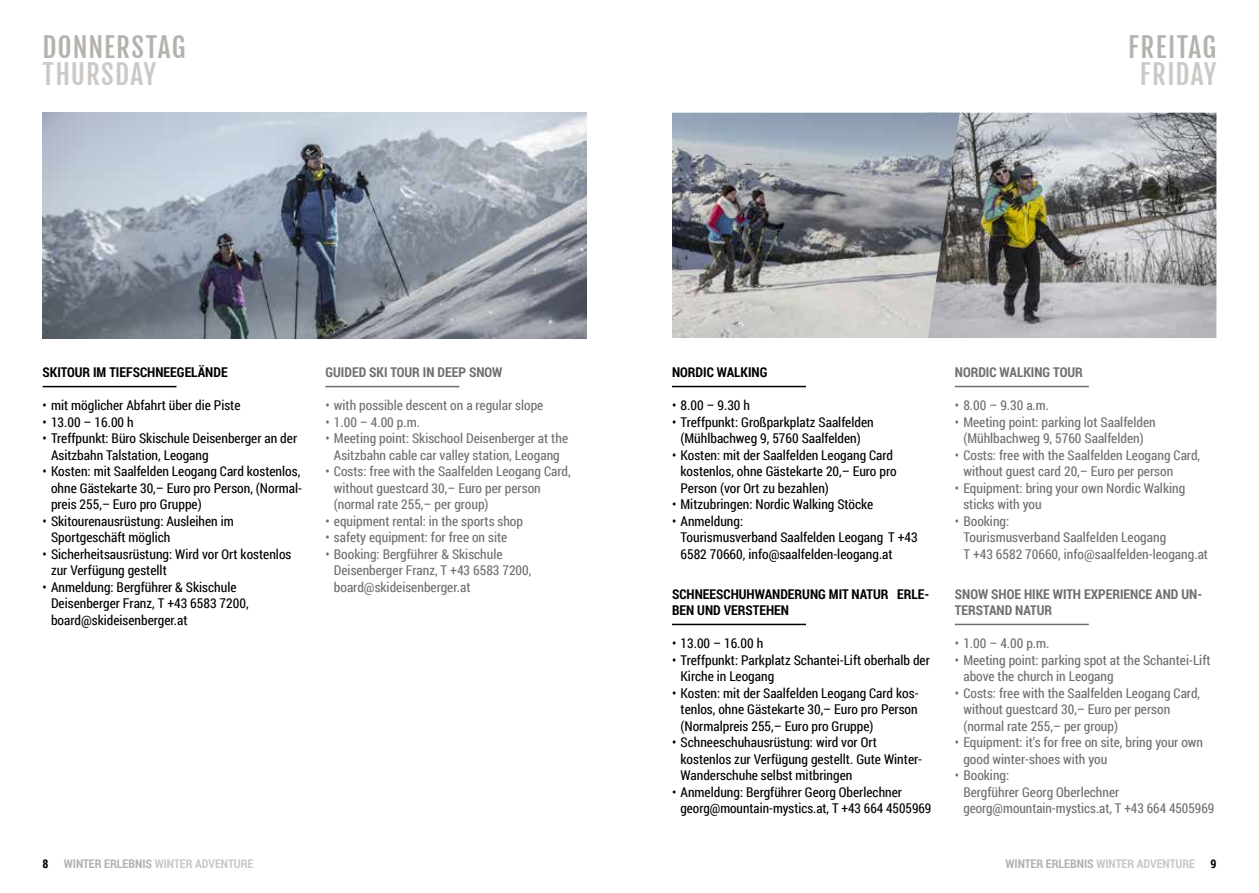
<style>
.page{position:relative;width:1259px;height:893px;background:#fff}
.page>*{position:absolute;margin:0;border:0;box-sizing:border-box;transform-origin:0 0}
.t1{font:27px "Fjalla One";letter-spacing:.05em;color:#b5b2ae}
.t2{font:27px "Fjalla One";letter-spacing:.045em;color:#cbc8c5}
.t3{font:13.5px/16.5px "Roboto Condensed";color:#000}
.t4{font:13.5px/16.5px "Roboto Condensed";color:#706f6f}
.t5{font:700 13.5px/16.5px "Roboto Condensed";color:#000}
.t6{font:700 13.5px/16.5px "Roboto Condensed";color:#706f6f}
.t7{font:700 12px "Roboto Condensed";color:#cbc8c5}
.t8{font:700 12px "Roboto Condensed";color:#000}
.s1{color:#b5b2ae}
</style>
<div class="page">
<img style="left:959px;top:113px;width:257px;height:225px">
<img style="left:672px;top:113px;width:287px;height:225px">
<hr style="left:672px;top:624px;width:134px;height:1px;background:#000">
<hr style="left:955px;top:624px;width:134px;height:1px;background:#706f6f">
<hr style="left:43px;top:386px;width:133px;height:1px;background:#000">
<hr style="left:672px;top:386px;width:134px;height:1px;background:#000">
<hr style="left:325px;top:386px;width:134px;height:1px;background:#706f6f">
<hr style="left:955px;top:386px;width:134px;height:1px;background:#706f6f">
<img style="left:43px;top:113px;width:544px;height:225px">
<h1 class="t1" style="left:43px;top:31px;width:144px">DONNERSTAG</h1>
<h1 class="t2" style="left:43px;top:58px;width:115px">THURSDAY</h1>
<h1 class="t1" style="left:1128px;top:31px;width:90px">FREITAG</h1>
<h1 class="t2" style="left:1139px;top:58px;width:78px">FRIDAY</h1>
<p class="t5" style="left:43px;top:364px;width:187px">SKITOUR IM TIEFSCHNEEGELÄNDE</p>
<p class="t3" style="left:43px;top:397px;width:200px">• mit möglicher Abfahrt über die Piste</p>
<p class="t3" style="left:43px;top:413px;width:93px">• 13.00 – 16.00 h</p>
<p class="t3" style="left:51px;top:430px;width:248px;text-indent:-9px">• Treffpunkt: Büro Skischule Deisenberger an der<br>Asitzbahn Talstation, Leogang</p>
<p class="t3" style="left:51px;top:463px;width:253px;text-indent:-9px">• Kosten: mit Saalfelden Leogang Card kostenlos, ohne Gästekarte 30,– Euro pro Person, (Normal&shy;preis 255,– Euro pro Gruppe)</p>
<p class="t3" style="left:51px;top:512px;width:184px;text-indent:-9px">• Skitourenausrüstung: Ausleihen im<br>Sportgeschäft möglich</p>
<p class="t3" style="left:51px;top:545px;width:242px;text-indent:-9px">• Sicherheitsausrüstung: Wird vor Ort kostenlos zur Verfügung gestellt</p>
<p class="t3" style="left:51px;top:578px;width:199px;text-indent:-9px">• Anmeldung: Bergführer &amp; Skischule<br>Deisenberger Franz, T +43 6583 7200, board@skideisenberger.at</p>
<p class="t6" style="left:325px;top:364px;width:179px">GUIDED SKI TOUR IN DEEP SNOW</p>
<p class="t4" style="left:325px;top:397px;width:220px">• with possible descent on a regular slope</p>
<p class="t4" style="left:325px;top:413px;width:96px">• 1.00 – 4.00 p.m.</p>
<p class="t4" style="left:325px;top:430px;width:244px;text-align:center">• Meeting point: Skischool Deisenberger at the<br>Asitzbahn cable car valley station, Leogang</p>
<p class="t4" style="left:334px;top:463px;width:238px;text-indent:-9px">• Costs: free with the Saalfelden Leogang Card, without guestcard 30,– Euro per person (normal rate 255,– per group)</p>
<p class="t4" style="left:325px;top:512px;width:199px">• equipment rental: in the sports shop</p>
<p class="t4" style="left:325px;top:529px;width:183px">• safety equipment: for free on site</p>
<p class="t4" style="left:334px;top:545px;width:199px;text-indent:-9px">• Booking: Bergführer &amp; Skischule<br>Deisenberger Franz, T +43 6583 7200, board@skideisenberger.at</p>
<p class="t5" style="left:672px;top:364px;width:97px">NORDIC WALKING</p>
<p class="t3" style="left:672px;top:397px;width:80px">• 8.00 – 9.30 h</p>
<p class="t3" style="left:672px;top:413px;width:203px;text-align:center">• Treffpunkt: Großparkplatz Saalfelden (Mühlbachweg 9, 5760 Saalfelden)</p>
<p class="t3" style="left:680px;top:446px;width:218px;text-indent:-9px">• Kosten: mit der Saalfelden Leogang Card kostenlos, ohne Gästekarte 20,– Euro pro<br>Person (vor Ort zu bezahlen)</p>
<p class="t3" style="left:672px;top:496px;width:203px">• Mitzubringen: Nordic Walking Stöcke</p>
<p class="t3" style="left:680px;top:512px;width:239px;text-indent:-9px">• Anmeldung:<br>Tourismusverband Saalfelden Leogang T +43<br>6582 70660, info@saalfelden-leogang.at</p>
<p class="t5" style="left:672px;top:585px;width:259px">SCHNEESCHUHWANDERUNG MIT NATUR ERLE-<br>BEN UND VERSTEHEN</p>
<p class="t3" style="left:672px;top:635px;width:93px">• 13.00 – 16.00 h</p>
<p class="t3" style="left:680px;top:651px;width:251px;text-indent:-9px">• Treffpunkt: Parkplatz Schantei-Lift oberhalb der<br>Kirche in Leogang</p>
<p class="t3" style="left:680px;top:684px;width:240px;text-align:justify;text-indent:-9px">• Kosten: mit der Saalfelden Leogang Card kos&shy;tenlos, ohne Gästekarte 30,– Euro pro Person (Normalpreis 255,– Euro pro Gruppe)</p>
<p class="t3" style="left:680px;top:734px;width:243px;text-indent:-9px">• Schneeschuhausrüstung: wird vor Ort kostenlos zur Verfügung gestellt. Gute Winter-<br>Wanderschuhe selbst mitbringen</p>
<p class="t3" style="left:680px;top:783px;width:252px;text-indent:-9px">• Anmeldung: Bergführer Georg Oberlechner georg@mountain-mystics.at, T +43 664 4505969</p>
<p class="t6" style="left:955px;top:364px;width:129px">NORDIC WALKING TOUR</p>
<p class="t4" style="left:955px;top:397px;width:96px">• 8.00 – 9.30 a.m.</p>
<p class="t4" style="left:955px;top:413px;width:202px;text-align:center">• Meeting point: parking lot Saalfelden (Mühlbachweg 9, 5760 Saalfelden)</p>
<p class="t4" style="left:963px;top:446px;width:238px;text-indent:-9px">• Costs: free with the Saalfelden Leogang Card, without guest card 20,– Euro per person</p>
<p class="t4" style="left:963px;top:479px;width:223px;text-indent:-9px">• Equipment: bring your own Nordic Walking sticks with you</p>
<p class="t4" style="left:963px;top:512px;width:246px;text-indent:-9px">• Booking:<br>Tourismusverband Saalfelden Leogang<br>T +43 6582 70660, info@saalfelden-leogang.at</p>
<p class="t6" style="left:955px;top:585px;width:249px">SNOW SHOE HIKE WITH EXPERIENCE AND UN-<br>TERSTAND NATUR</p>
<p class="t4" style="left:955px;top:635px;width:96px">• 1.00 – 4.00 p.m.</p>
<p class="t4" style="left:963px;top:651px;width:249px;text-indent:-9px">• Meeting point: parking spot at the Schantei-Lift above the church in Leogang</p>
<p class="t4" style="left:963px;top:684px;width:238px;text-indent:-9px">• Costs: free with the Saalfelden Leogang Card, without guestcard 30,– Euro per person (normal rate 255,– per group)</p>
<p class="t4" style="left:963px;top:734px;width:241px;text-indent:-9px">• Equipment: it’s for free on site, bring your own good winter-shoes with you</p>
<p class="t4" style="left:963px;top:767px;width:252px;text-indent:-9px">• Booking:<br>Bergführer Georg Oberlechner georg@mountain-mystics.at, T +43 664 4505969</p>
<p class="t8" style="left:43px;top:855px;width:7px">8</p>
<p class="t7" style="left:64px;top:855px;width:191px"><span class="s1">WINTER ERLEBNIS</span> WINTER ADVENTURE</p>
<p class="t7" style="left:1005px;top:855px;width:191px"><span class="s1">WINTER ERLEBNIS</span> WINTER ADVENTURE</p>
<p class="t8" style="left:1210px;top:855px;width:7px">9</p>
</div>
